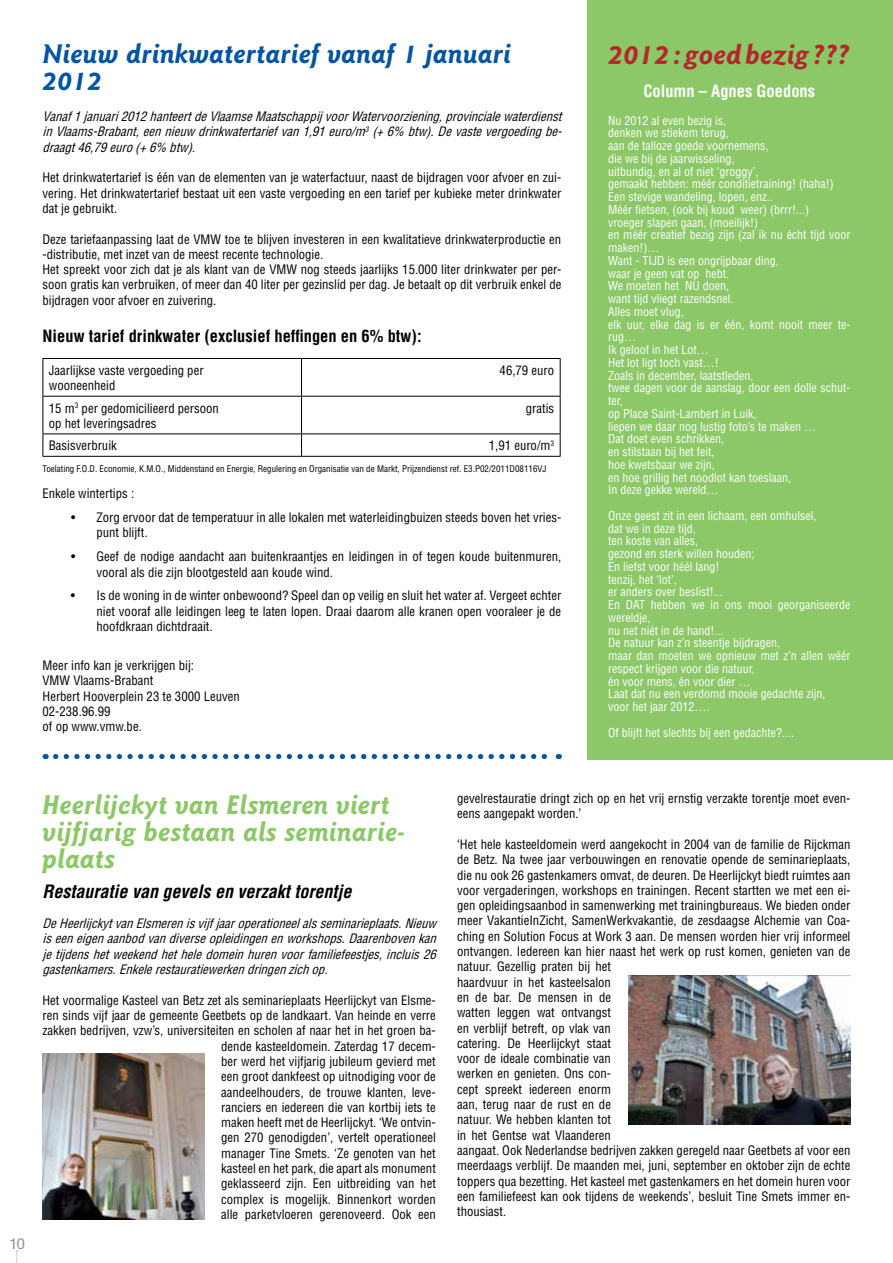
<style>
.page{position:relative;width:893px;height:1263px;background:#fff}
.page>*{position:absolute;margin:0;border:0;box-sizing:border-box;transform-origin:0 0}
.t1{font:italic 700 27.75px "Goudy Sans IT Cby BT";color:#b5272d}
.t2{font:italic 700 27px/27px "Goudy Sans IT Cby BT";color:#8cc867}
.t3{font:italic 700 27px/27px "Goudy Sans IT Cby BT";color:#0054a4}
.t4{font:italic 700 condensed 18px "Helvetica";color:#000}
.t5{font:700 condensed 16.5px "Helvetica";color:#000}
.t6{font:700 condensed 16.5px "Helvetica";color:#fff}
.t7{font:condensed 14.4px "Helvetica";color:#939598;scale:1.2 1}
.t8{font:condensed 12.75px/15.3px "Helvetica";color:#000}
.t9{font:italic condensed 12.75px/15.3px "Helvetica";color:#000;text-align:justify}
.t10{font:condensed 12px/12.8px "Helvetica";color:#fff}
.t11{font:condensed 9px "Helvetica";color:#000}
</style>
<div class="page">
<svg style="left:16px;top:1250px;width:2px;height:13px"></svg>
<div style="left:587px;top:0;width:306px;height:759px;background:#8cc867"></div>
<hr style="left:43px;top:358px;width:259px;height:1px;background:#000">
<hr style="left:43px;top:359px;width:1px;height:37px;background:#000">
<hr style="left:302px;top:358px;width:259px;height:1px;background:#000">
<hr style="left:301px;top:359px;width:1px;height:37px;background:#000">
<hr style="left:560px;top:359px;width:1px;height:37px;background:#000">
<hr style="left:43px;top:396px;width:259px;height:1px;background:#000">
<hr style="left:43px;top:397px;width:1px;height:36px;background:#000">
<hr style="left:302px;top:396px;width:259px;height:1px;background:#000">
<hr style="left:301px;top:397px;width:1px;height:36px;background:#000">
<hr style="left:560px;top:397px;width:1px;height:36px;background:#000">
<hr style="left:43px;top:433px;width:259px;height:1px;background:#000">
<svg style="left:43px;top:434px;width:1px;height:22px"></svg>
<hr style="left:302px;top:433px;width:259px;height:1px;background:#000">
<svg style="left:301px;top:434px;width:1px;height:22px"></svg>
<svg style="left:560px;top:434px;width:1px;height:22px"></svg>
<hr style="left:43px;top:456px;width:259px;height:1px;background:#000">
<hr style="left:302px;top:456px;width:259px;height:1px;background:#000">
<svg style="left:56px;top:754px;width:503px;height:5px"></svg>
<img style="left:43px;top:1053px;width:161px;height:166px">
<img style="left:628px;top:975px;width:222px;height:149px">
<h2 class="t3" style="left:43px;top:41px;width:470px">Nieuw drinkwatertarief vanaf 1 januari<br>2012</h2>
<p class="t9" style="left:43px;top:109px;width:524px">Vanaf1januari2012hanteertdeVlaamseMaatschappijvoorWatervoorziening,provincialewaterdienst inVlaams-Brabant,eennieuw drinkwatertariefvan1,91euro/m<sup>3</sup> (+6% btw).Devastevergoedingbe&shy;draagt46,79euro(+6% btw).</p>
<p class="t8" style="left:43px;top:170px;width:520px;text-align:justify">Het drinkwatertarief is één van de elementen van je waterfactuur, naast de bijdragen voor afvoer en zui&shy;vering. Het drinkwatertarief bestaat uit een vaste vergoeding en een tarief per kubieke meter drinkwater dat je gebruikt.</p>
<p class="t8" style="left:43px;top:231px;width:520px">Deze tariefaanpassing laat de VMW toe te blijven investeren in een kwalitatieve drinkwaterproductie en -distributie, met inzet van de meest recente technologie.<br>Het spreekt voor zich dat je als klant van de VMW nog steeds jaarlijks 15.000 liter drinkwater per per&shy;soon gratis kan verbruiken, of meer dan 40 liter per gezinslid per dag. Je betaalt op dit verbruik enkel de bijdragen voor afvoer en zuivering.</p>
<p class="t5" style="left:43px;top:326px;width:381px">Nieuw tarief drinkwater (exclusief heffingen en 6% btw):</p>
<p class="t8" style="left:49px;top:362px;width:156px">Jaarlijkse vaste vergoeding per wooneenheid</p>
<p class="t8" style="left:500px;top:362px;width:56px">46,79 euro</p>
<p class="t8" style="left:49px;top:400px;width:172px">15 m<sup>3</sup> per gedomicilieerd persoon op het leveringsadres</p>
<p class="t8" style="left:526px;top:400px;width:30px">gratis</p>
<p class="t8" style="left:49px;top:438px;width:69px">Basisverbruik</p>
<p class="t8" style="left:489px;top:438px;width:67px">1,91 euro/m<sup>3</sup></p>
<p class="t11" style="left:43px;top:463px;width:505px">Toelating F.O.D. Economie, K.M.O., Middenstand en Energie, Regulering en Organisatie van de Markt, Prijzendienst ref. E3.P02/2011D08116VJ</p>
<p class="t8" style="left:43px;top:486px;width:93px">Enkele wintertips :</p>
<p class="t8" style="left:97px;top:510px;width:466px;text-indent:-25px">• Zorg ervoor dat de temperatuur in alle lokalen met waterleidingbuizen steeds boven het vries&shy;punt blijft.</p>
<p class="t8" style="left:96px;top:549px;width:466px;text-indent:-25px">• Geef de nodige aandacht aan buitenkraantjes en leidingen in of tegen koude buitenmuren, vooral als die zijn blootgesteld aan koude wind.</p>
<p class="t8" style="left:97px;top:588px;width:466px;text-align:justify;text-indent:-26px">• Is de woning in de winter onbewoond? Speel dan op veilig en sluit het water af. Vergeet echter niet vooraf alle leidingen leeg te laten lopen. Draai daarom alle kranen open vooraleer je de hoofdkraan dichtdraait.</p>
<p class="t8" style="left:43px;top:658px;width:199px">Meer info kan je verkrijgen bij:<br>VMW Vlaams-Brabant<br>Herbert Hooverplein 23 te 3000 Leuven<br>02-238.96.99<br>of op www.vmw.be.</p>
<h1 class="t1" style="left:608px;top:37px;width:244px">2012 : goed bezig ???</h1>
<p class="t6" style="left:643px;top:81px;width:173px">Column – Agnes Goedons</p>
<p class="t10" style="left:608px;top:114px;width:244px">Nu 2012 al even bezig is,<br>denken we stiekem terug,<br>aan de talloze goede voornemens,<br>die we bij de jaarwisseling,<br>uitbundig, en al of niet ‘groggy’,<br>gemaakt hebben: méér conditietraining! (haha!)<br>Een stevige wandeling, lopen, enz..<br>Méér fietsen, (ook bij koud weer) (brrr!...)<br>vroeger slapen gaan, (moeilijk!)<br>en méér creatief bezig zijn (zal ik nu écht tijd voor maken!)…<br>Want - TIJD is een ongrijpbaar ding,<br>waar je geen vat op hebt.<br>We moeten het NU doen,<br>want tijd vliegt razendsnel.<br>Alles moet vlug,<br>elk uur, elke dag is er één, komt nooit meer te&shy;rug…<br>Ik geloof in het Lot…<br>Het lot ligt toch vast…!<br>Zoals in december, laatstleden,<br>twee dagen voor de aanslag, door een dolle schut&shy;ter,<br>op Place Saint-Lambert in Luik,<br>liepen we daar nog lustig foto’s te maken …<br>Dat doet even schrikken,<br>en stilstaan bij het feit,<br>hoe kwetsbaar we zijn,<br>en hoe grillig het noodlot kan toeslaan,<br>In deze gekke wereld…</p>
<p class="t10" style="left:608px;top:509px;width:244px">Onze geest zit in een lichaam, een omhulsel,<br>dat we in deze tijd,<br>ten koste van alles,<br>gezond en sterk willen houden;<br>En liefst voor héél lang!<br>tenzij, het ‘lot’,<br>er anders over beslist!...<br>En DAT hebben we in ons mooi georganiseerde wereldje,<br>nu net niét in de hand!...<br>De natuur kan z’n steentje bijdragen,<br>maar dan moeten we opnieuw met z’n allen wéér respect krijgen voor die natuur,<br>én voor mens, én voor dier …<br>Laat dat nu een verdomd mooie gedachte zijn,<br>voor het jaar 2012….</p>
<p class="t10" style="left:608px;top:725px;width:187px">Of blijft het slechts bij een gedachte?....</p>
<p class="t7" style="left:9px;top:1235px;width:15px">10</p>
<h2 class="t2" style="left:43px;top:791px;width:365px">Heerlijckyt van Elsmeren viert vijfjarig bestaan als seminarie&shy;plaats</h2>
<h3 class="t4" style="left:43px;top:880px;width:310px">Restauratie van gevels en verzakt torentje</h3>
<p class="t9" style="left:43px;top:916px;width:399px">DeHeerlijckytvanElsmerenisvijfjaaroperationeelalsseminarieplaats.Nieuw iseeneigenaanbodvandiverseopleidingenenworkshops.Daarenbovenkan jetijdenshetweekendhetheledomeinhurenvoorfamiliefeestjes,incluis26 gastenkamers.Enkelerestauratiewerkendringenzichop.</p>
<p class="t8" style="left:43px;top:992px;width:395px;text-align:right">Het voormalige Kasteel van Betz zet als seminarieplaats Heerlijckyt van Elsme&shy;ren sinds vijf jaar de gemeente Geetbets op de landkaart. Van heinde en verre zakken bedrijven, vzw’s, universiteiten en scholen af naar het in het groen ba&shy;dende kasteeldomein. Zaterdag 17 decem-<br>ber werd het vijfjarig jubileum gevierd met<br>een groot dankfeest op uitnodiging voor de<br>aandeelhouders, de trouwe klanten, leve-<br>ranciers en iedereen die van kortbij iets te<br>maken heeft met de Heerlijckyt. ‘We ontvin-<br>gen 270 genodigden’, vertelt operationeel<br>manager Tine Smets. ‘Ze genoten van het<br>kasteel en het park, die apart als monument<br>geklasseerd zijn. Een uitbreiding van het<br>complex is mogelijk. Binnenkort worden<br>alle parketvloeren gerenoveerd. Ook een</p>
<p class="t8" style="left:457px;top:790px;width:395px">gevelrestauratie dringt zich op en het vrij ernstig verzakte torentje moet even&shy;eens aangepakt worden.’</p>
<p class="t8" style="left:457px;top:836px;width:395px">‘Het hele kasteeldomein werd aangekocht in 2004 van de familie de Rijckman de Betz. Na twee jaar verbouwingen en renovatie opende de seminarieplaats, die nu ook 26 gastenkamers omvat, de deuren. De Heerlijckyt biedt ruimtes aan voor vergaderingen, workshops en trainingen. Recent startten we met een ei&shy;gen opleidingsaanbod in samenwerking met trainingbureaus. We bieden onder meer VakantieInZicht, SamenWerkvakantie, de zesdaagse Alchemie van Coa&shy;ching en Solution Focus at Work 3 aan. De mensen worden hier vrij informeel ontvangen. Iedereen kan hier naast het werk op rust komen, genieten van de natuur. Gezellig praten bij het<br>haardvuur in het kasteelsalon<br>en de bar. De mensen in de<br>watten leggen wat ontvangst<br>en verblijf betreft, op vlak van<br>catering. De Heerlijckyt staat<br>voor de ideale combinatie van<br>werken en genieten. Ons con-<br>cept spreekt iedereen enorm<br>aan, terug naar de rust en de<br>natuur. We hebben klanten tot<br>in het Gentse wat Vlaanderen<br>aangaat. Ook Nederlandse bedrijven zakken geregeld naar Geetbets af voor een meerdaags verblijf. De maanden mei, juni, september en oktober zijn de echte toppers qua bezetting. Het kasteel met gastenkamers en het domein huren voor een familiefeest kan ook tijdens de weekends’, besluit Tine Smets immer en&shy;thousiast.</p>
</div>
